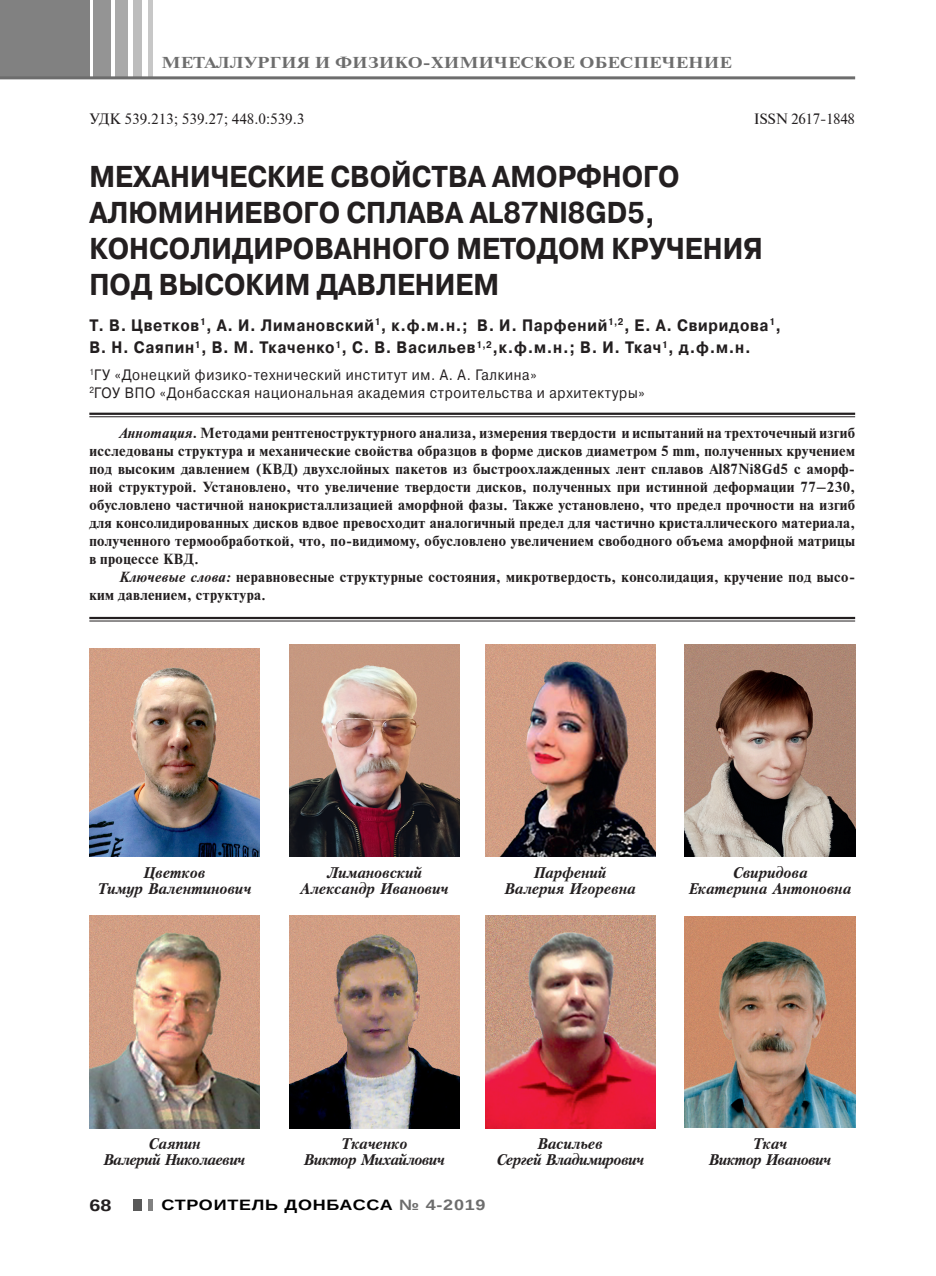
<style>
.page{position:relative;width:936px;height:1276px;background:#fff}
.page>*{position:absolute;margin:0;border:0;box-sizing:border-box;transform-origin:0 0}
.t1{font:700 30px/36px "Pragmatica C";color:#231f20;scale:.9 1}
.t2{font:700 16.5px/22.2px "Pragmatica C";letter-spacing:.05em;color:#231f20;scale:.9 1}
.t3{font:700 16.5px "Arimo";color:#231f20;scale:1.2 1}
.t4{font:700 15.75px "Newton C";letter-spacing:.01em;color:#6d6d6d;scale:1.2 1}
.t5{font:italic 700 15.3px/16.5px "Petersburg";letter-spacing:-.005em;color:#231f20;text-align:center}
.t6{font:italic 700 15.3px/16.5px "Petersburg";letter-spacing:-.035em;color:#231f20;text-align:center}
.t7{font:15px/18px "Pragmatica C";letter-spacing:.05em;color:#231f20;scale:.9 1}
.t8{font:15px "Newton C";color:#231f20}
.t9{font:700 15px "Arimo";letter-spacing:.04em;color:#000;scale:1.2 1}
.t10{font:15px "Newton C";letter-spacing:-.02em;color:#231f20}
.t11{font:700 14.55px/18px "Newton C";letter-spacing:.025em;color:#231f20;text-align:justify}
.s1{font-style:italic}
.s2{color:#6d6d6d}
</style>
<div class="page">
<div style="left:0;top:0;width:89px;height:78px;background:#818181"></div>
<div style="left:93px;top:0;width:17px;height:78px;background:#949494"></div>
<div style="left:115px;top:0;width:13px;height:78px;background:#a9a9a9"></div>
<div style="left:133px;top:0;width:9px;height:78px;background:#bdbdbd"></div>
<div style="left:148px;top:0;width:5px;height:78px;background:#c7c7c7"></div>
<hr style="left:0;top:76px;width:855px;height:3px;background:#6d6d6d">
<div style="left:133px;top:1199px;width:9px;height:11px;background:#595959"></div>
<div style="left:148px;top:1199px;width:5px;height:11px;background:#818181"></div>
<img style="left:89px;top:648px;width:170px;height:209px">
<img style="left:485px;top:644px;width:170px;height:213px">
<img style="left:289px;top:644px;width:170px;height:213px">
<img style="left:685px;top:644px;width:170px;height:213px">
<img style="left:89px;top:915px;width:170px;height:213px">
<img style="left:485px;top:915px;width:170px;height:213px">
<img style="left:685px;top:916px;width:170px;height:211px">
<img style="left:289px;top:915px;width:170px;height:213px">
<hr style="left:89px;top:413px;width:766px;height:2px;background:#231f20">
<hr style="left:89px;top:416px;width:766px;height:1px;background:#231f20">
<hr style="left:89px;top:617px;width:766px;height:2px;background:#231f20">
<hr style="left:89px;top:620px;width:766px;height:1px;background:#231f20">
<p class="t4" style="left:161px;top:54px;width:477px">МЕТАЛЛУРГИЯ И ФИЗИКО-ХИМИЧЕСКОЕ ОБЕСПЕЧЕНИЕ</p>
<p class="t8" style="left:89px;top:111px;width:216px">УДК 539.213; 539.27; 448.0:539.3</p>
<p class="t10" style="left:753px;top:111px;width:103px">ISSN 2617-1848</p>
<h1 class="t1" style="left:89px;top:159px;width:749px">МЕХАНИЧЕСКИЕ СВОЙСТВА АМОРФНОГО<br>АЛЮМИНИЕВОГО СПЛАВА AL87NI8GD5,<br>КОНСОЛИДИРОВАННОГО МЕТОДОМ КРУЧЕНИЯ<br>ПОД ВЫСОКИМ ДАВЛЕНИЕМ</h1>
<p class="t2" style="left:89px;top:314px;width:770px">Т. В. Цветков<sup>1</sup>, А. И. Лимановский<sup>1</sup>, к.ф.м.н.; В. И. Парфений<sup>1,2</sup>, Е. А. Свиридова<sup>1</sup>,<br>В. Н. Саяпин<sup>1</sup>, В. М. Ткаченко<sup>1</sup>, С. В. Васильев<sup>1,2</sup>,к.ф.м.н.; В. И. Ткач<sup>1</sup>, д.ф.м.н.</p>
<p class="t7" style="left:89px;top:366px;width:618px"><sup>1</sup>ГУ «Донецкий физико-технический институт им. А. А. Галкина»<br><sup>2</sup>ГОУ ВПО «Донбасская национальная академия строительства и архитектуры»</p>
<p class="t11" style="left:89px;top:423px;width:767px;text-indent:30px"><span class="s1">Аннотация.</span> Методами рентгеноструктурного анализа, измерения твердости и испытаний на трехточечный изгиб исследованы структура и механические свойства образцов в форме дисков диаметром 5 mm, полученных кручением под высоким давлением (КВД) двухслойных пакетов из быстроохлажденных лент сплавов Al87Ni8Gd5 с аморф&shy;ной структурой. Установлено, что увеличение твердости дисков, полученных при истинной деформации 77–230, обусловлено частичной нанокристаллизацией аморфной фазы. Также установлено, что предел прочности на изгиб для консолидированных дисков вдвое превосходит аналогичный предел для частично кристаллического материала, полученного термообработкой, что, по-видимому, обусловлено увеличением свободного объема аморфной матрицы в процессе КВД.</p>
<p class="t11" style="left:89px;top:567px;width:767px;text-indent:30px"><span class="s1">Ключевые слова:</span> неравновесные структурные состояния, микротвердость, консолидация, кручение под высо&shy;ким давлением, структура.</p>
<p class="t5" style="left:300px;top:864px;width:150px">Лимановский<br>Александр Иванович</p>
<p class="t5" style="left:688px;top:864px;width:164px">Свиридова<br>Екатерина Антоновна</p>
<p class="t5" style="left:97px;top:864px;width:155px">Цветков<br>Тимур Валентинович</p>
<p class="t5" style="left:504px;top:864px;width:133px">Парфений<br>Валерия Игоревна</p>
<p class="t6" style="left:103px;top:1135px;width:143px">Саяпин<br>Валерий Николаевич</p>
<p class="t6" style="left:496px;top:1135px;width:149px">Васильев<br>Сергей Владимирович</p>
<p class="t6" style="left:304px;top:1135px;width:142px">Ткаченко<br>Виктор Михайлович</p>
<p class="t6" style="left:709px;top:1135px;width:124px">Ткач<br>Виктор Иванович</p>
<p class="t3" style="left:89px;top:1193px;width:20px">68</p>
<p class="t9" style="left:161px;top:1195px;width:271px">СТРОИТЕЛЬ ДОНБАССА <span class="s2">№ 4-2019</span></p>
</div>
